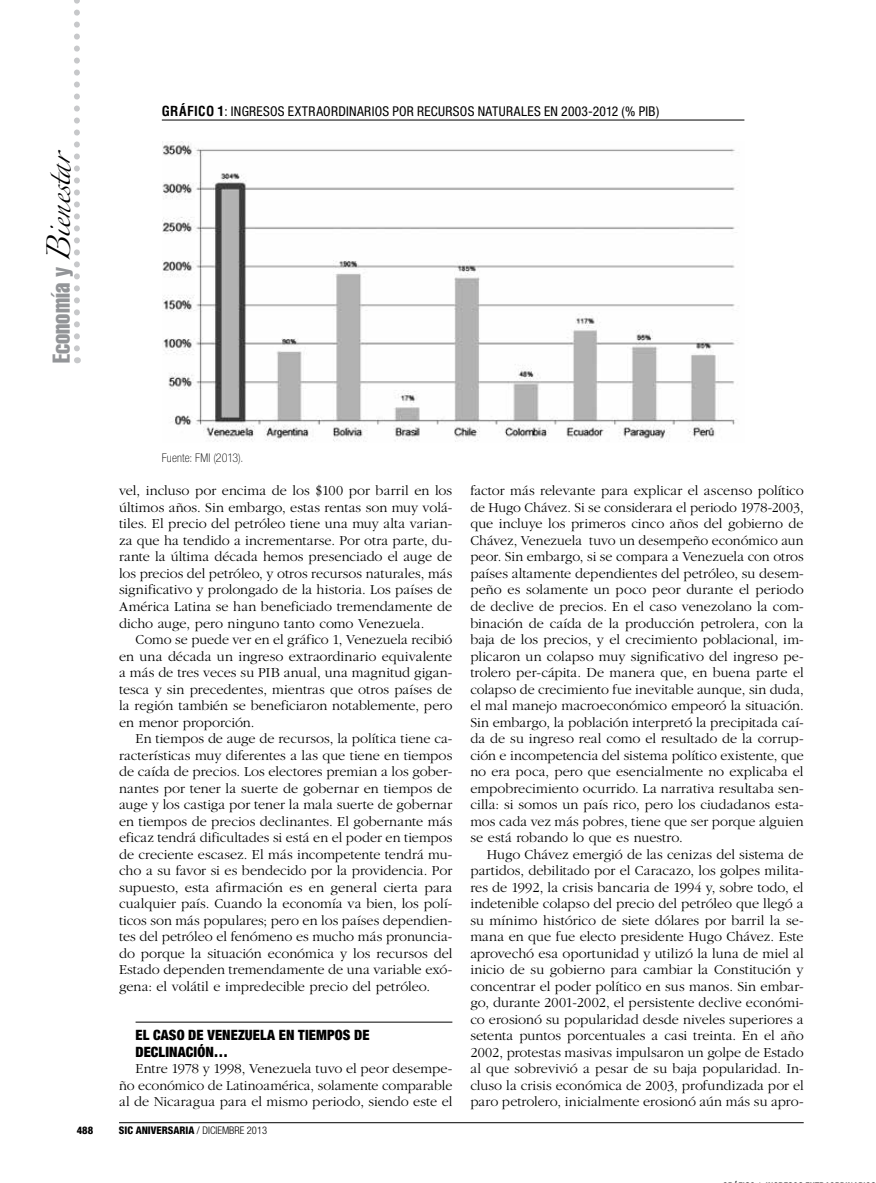
<style>
.page{position:relative;width:876px;height:1183px;background:#fff}
.page>*{position:absolute;margin:0;border:0;box-sizing:border-box;transform-origin:0 0}
.t1{font:24px "Helvetica LT Std Comp";color:#939598}
.t2{font:300 14.25px/16.5px "ITC Garamond Std";color:#000;text-align:justify}
.t3{font:900 condensed 14.25px/16.5px "Helvetica Neue LT Std";letter-spacing:.005em;color:#000}
.t4{font:condensed 13.5px "Helvetica Neue";letter-spacing:.02em;color:#000}
.t5{font:700 condensed 13.5px "Helvetica LT Std";letter-spacing:.025em;color:#000}
.t6{font:100 condensed 12px "Helvetica Neue LT Std";letter-spacing:.015em;color:#000}
.t7{font:800 condensed 10.5px "Helvetica Neue LT Std";color:#000}
.s1{font-family:"Zapfino";font-size:21px;color:#000}
.s2{font-family:"Helvetica Neue";font-weight:400}
.s3{font-family:"Helvetica Neue";font-weight:300}
</style>
<div class="page">
<svg style="left:74px;top:0;width:6px;height:348px"></svg>
<hr style="left:136px;top:1021px;width:316px;height:1px;background:#000">
<img style="left:162px;top:141px;width:575px;height:301px">
<hr style="left:162px;top:120px;width:582px;height:1px;background:#000">
<hr style="left:119px;top:1122px;width:685px;height:1px;background:#000">
<h1 class="t1" style="left:46px;top:363px;width:215px;rotate:-90deg">Economía y <span class="s1">Bienestar</span></h1>
<p class="t5" style="left:162px;top:102px;width:77px">GRáFICO 1<span class="s2">: INGR</span></p>
<p class="t4" style="left:257px;top:103px;width:15px">ESOS</p>
<p class="t4" style="left:288px;top:103px;width:22px">EXTRAORDINARIOS</p>
<p class="t4" style="left:392px;top:103px;width:47px">POR RECURSOS</p>
<p class="t4" style="left:478px;top:103px;width:8px">NATURAL</p>
<p class="t4" style="left:527px;top:103px;width:133px">ES EN 2003-2012 (% PIB)</p>
<p class="t6" style="left:162px;top:451px;width:83px">Fuente: FMI (2013).</p>
<p class="t2" style="left:119px;top:482px;width:335px">vel, incluso por encima de los $100 por barril en los últimos años. Sin embargo, estas rentas son muy volá&shy;tiles. El precio del petróleo tiene una muy alta varian&shy;za que ha tendido a incrementarse. Por otra parte, du&shy;rante la última década hemos presenciado el auge de los precios del petróleo, y otros recursos naturales, más significativo y prolongado de la historia. Los países de América Latina se han beneficiado tremendamente de dicho auge, pero ninguno tanto como Venezuela.</p>
<p class="t2" style="left:119px;top:631px;width:335px;text-indent:16px">Como se puede ver en el gráfico 1, Venezuela recibió en una década un ingreso extraordinario equivalente a más de tres veces su PIB anual, una magnitud gigan&shy;tesca y sin precedentes, mientras que otros países de la región también se beneficiaron notablemente, pero en menor proporción.</p>
<p class="t2" style="left:119px;top:730px;width:335px;text-indent:17px">En tiempos de auge de recursos, la política tiene ca&shy;racterísticas muy diferentes a las que tiene en tiempos de caída de precios. Los electores premian a los gober&shy;nantes por tener la suerte de gobernar en tiempos de auge y los castiga por tener la mala suerte de gobernar en tiempos de precios declinantes. El gobernante más eficaz tendrá dificultades si está en el poder en tiempos de creciente escasez. El más incompetente tendrá mu&shy;cho a su favor si es bendecido por la providencia. Por supuesto, esta afirmación es en general cierta para cualquier país. Cuando la economía va bien, los polí&shy;ticos son más populares; pero en los países dependien&shy;tes del petróleo el fenómeno es mucho más pronuncia&shy;do porque la situación económica y los recursos del Estado dependen tremendamente de una variable exó&shy;gena: el volátil e impredecible precio del petróleo.</p>
<p class="t3" style="left:136px;top:1026px;width:235px">EL CASO DE VENEZUELA EN TIEMPOS DE<br>DECLINACIÓN…</p>
<p class="t2" style="left:119px;top:1060px;width:335px;text-indent:16px">Entre 1978 y 1998, Venezuela tuvo el peor desempe&shy;ño económico de Latinoamérica, solamente comparable al de Nicaragua para el mismo periodo, siendo este el</p>
<p class="t2" style="left:470px;top:482px;width:335px">factor más relevante para explicar el ascenso político de Hugo Chávez. Si se considerara el periodo 1978-2003, que incluye los primeros cinco años del gobierno de Chávez, Venezuela tuvo un desempeño económico aun peor. Sin embargo, si se compara a Venezuela con otros países altamente dependientes del petróleo, su desem&shy;peño es solamente un poco peor durante el periodo de declive de precios. En el caso venezolano la com&shy;binación de caída de la producción petrolera, con la baja de los precios, y el crecimiento poblacional, im&shy;plicaron un colapso muy significativo del ingreso pe&shy;trolero per-cápita. De manera que, en buena parte el colapso de crecimiento fue inevitable aunque, sin duda, el mal manejo macroeconómico empeoró la situación.<br>Sin embargo, la población interpretó la precipitada caí&shy;da de su ingreso real como el resultado de la corrup&shy;ción e incompetencia del sistema político existente, que no era poca, pero que esencialmente no explicaba el empobrecimiento ocurrido. La narrativa resultaba sen&shy;cilla: si somos un país rico, pero los ciudadanos esta&shy;mos cada vez más pobres, tiene que ser porque alguien se está robando lo que es nuestro.</p>
<p class="t2" style="left:470px;top:845px;width:335px;text-indent:17px">Hugo Chávez emergió de las cenizas del sistema de partidos, debilitado por el Caracazo, los golpes milita&shy;res de 1992, la crisis bancaria de 1994 y, sobre todo, el indetenible colapso del precio del petróleo que llegó a su mínimo histórico de siete dólares por barril la se&shy;mana en que fue electo presidente Hugo Chávez. Este aprovechó esa oportunidad y utilizó la luna de miel al inicio de su gobierno para cambiar la Constitución y concentrar el poder político en sus manos. Sin embar&shy;go, durante 2001-2002, el persistente declive económi&shy;co erosionó su popularidad desde niveles superiores a setenta puntos porcentuales a casi treinta. En el año 2002, protestas masivas impulsaron un golpe de Estado al que sobrevivió a pesar de su baja popularidad. In&shy;cluso la crisis económica de 2003, profundizada por el paro petrolero, inicialmente erosionó aún más su apro-</p>
<p class="t7" style="left:77px;top:1123px;width:18px">488</p>
<p class="t7" style="left:119px;top:1123px;width:150px">SIC ANIVERSARIA <span class="s3">/ DICIEMBRE 2013</span></p>
</div>
